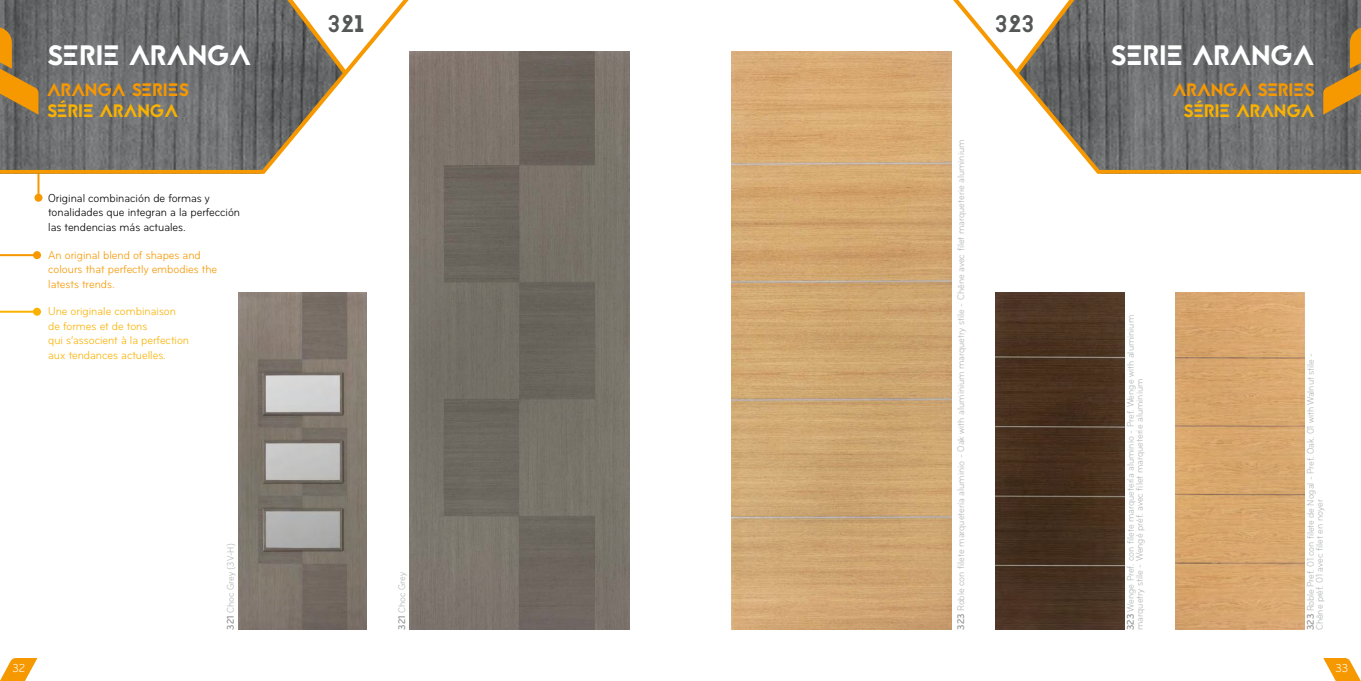
<style>
.page{position:relative;width:1361px;height:681px;background:#fff}
.page>*{position:absolute;margin:0;border:0;box-sizing:border-box;transform-origin:0 0}
.t1{font:28px "Jaapokkisubtract";letter-spacing:-.02em;color:#fff}
.t2{font:24px "Jaapokkisubtract";letter-spacing:-.015em;color:#555756}
.t3{font:18px "Jaapokkisubtract";letter-spacing:-.02em;color:#f69800}
.t4{font:18px "Jaapokkisubtract";letter-spacing:-.02em;color:#fab200}
.t5{font:condensed 12px/14.4px "Bryant";color:#000}
.t6{font:condensed 12px/14.4px "Bryant";color:#fab200}
.t7{font:condensed 12px/14.4px "Bryant";color:#f69800}
.t8{font:condensed 12px "Bryant";color:#fff}
.t9{font:condensed 10px "Bryant";color:#b1b4b4}
.s1{font-weight:500;color:#878988}
</style>
<div class="page">
<hr style="left:37px;top:173px;width:2px;height:25px;background:#f69800">
<div style="left:34px;top:194px;width:8px;height:8px;background:#f69800;border-radius:50%"></div>
<hr style="left:0;top:254px;width:37px;height:2px;background:#f69800">
<div style="left:33px;top:251px;width:8px;height:8px;background:#f69800;border-radius:50%"></div>
<hr style="left:0;top:310px;width:37px;height:2px;background:#fab200">
<div style="left:33px;top:307px;width:8px;height:8px;background:#fab200;border-radius:50%"></div>
<img style="left:0;top:0;width:259px;height:170px">
<svg style="left:259px;top:0;width:150px;height:173px"></svg>
<hr style="left:0;top:170px;width:264px;height:3px;background:#f69800">
<svg style="left:0;top:27px;width:39px;height:88px;background:#9c783b"></svg>
<img style="left:1102px;top:0;width:259px;height:170px">
<svg style="left:953px;top:0;width:149px;height:173px"></svg>
<hr style="left:1097px;top:170px;width:264px;height:3px;background:#f69800">
<svg style="left:1323px;top:27px;width:38px;height:88px;background:#9c773c"></svg>
<svg style="left:0;top:658px;width:37px;height:22px"></svg>
<svg style="left:1323px;top:658px;width:38px;height:22px"></svg>
<img style="left:732px;top:51px;width:220px;height:578px">
<img style="left:238px;top:292px;width:128px;height:337px">
<img style="left:409px;top:51px;width:220px;height:578px">
<img style="left:1176px;top:292px;width:128px;height:337px">
<img style="left:995px;top:292px;width:129px;height:337px">
<h1 class="t1" style="left:47px;top:36px;width:206px">SERIE ARANGA</h1>
<h3 class="t3" style="left:47px;top:77px;width:144px">ARANGA SERIES</h3>
<h3 class="t4" style="left:47px;top:98px;width:133px">SÉRIE ARANGA</h3>
<p class="t5" style="left:48px;top:191px;width:193px">Original combinación de formas y tonalidades que integran a la perfección las tendencias más actuales.</p>
<p class="t7" style="left:48px;top:248px;width:171px">An original blend of shapes and colours that perfectly embodies the latests trends.</p>
<p class="t6" style="left:48px;top:304px;width:142px">Une originale combinaison de formes et de tons<br>qui s’associent à la perfection aux tendances actuelles.</p>
<p class="t9" style="left:225px;top:629px;width:88px;rotate:-90deg"><span class="s1">321</span> Choc Grey (3V-H)</p>
<h2 class="t2" style="left:327px;top:7px;width:39px">321</h2>
<p class="t9" style="left:396px;top:629px;width:59px;rotate:-90deg"><span class="s1">321</span> Choc Grey</p>
<h2 class="t2" style="left:995px;top:7px;width:41px">323</h2>
<p class="t9" style="left:955px;top:629px;width:491px;rotate:-90deg"><span class="s1">323</span> Roble con filete marquetería aluminio - Oak with aluminium marquetry stile - Chêne avec filet marqueterie aluminium</p>
<h1 class="t1" style="left:1110px;top:36px;width:206px">SERIE ARANGA</h1>
<h3 class="t3" style="left:1172px;top:77px;width:144px">ARANGA SERIES</h3>
<h3 class="t4" style="left:1183px;top:98px;width:133px">SÉRIE ARANGA</h3>
<p class="t9" style="left:1125px;top:629px;width:316px;rotate:-90deg"><span class="s1">323</span> Wenge Pref. con filete marquetería aluminio - Pref. Wenge with aluminium</p>
<p class="t9" style="left:1134px;top:629px;width:252px;rotate:-90deg">marquetry stile - Wengé préf. avec filet marqueterie aluminium</p>
<p class="t9" style="left:1305px;top:629px;width:278px;rotate:-90deg"><span class="s1">323</span> Roble Pref. 01 con filete de Nogal - Pref. Oak. 01 with Walnut stile -</p>
<p class="t9" style="left:1314px;top:629px;width:132px;rotate:-90deg">Chêne préf. 01 avec filet en noyer</p>
<p class="t8" style="left:13px;top:661px;width:14px">32</p>
<p class="t8" style="left:1335px;top:661px;width:14px">33</p>
</div>
